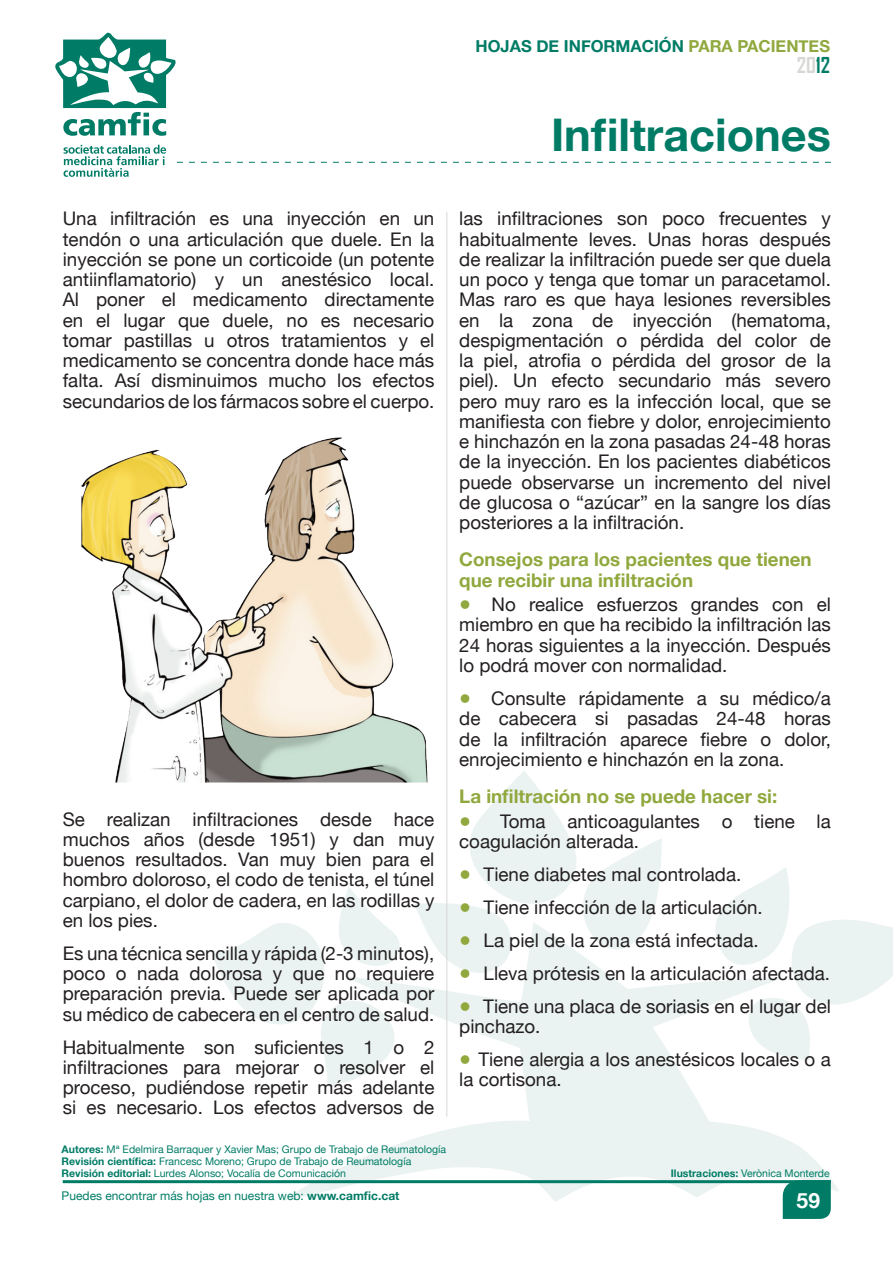
<style>
.page{position:relative;width:893px;height:1263px;background:#fff}
.page>*{position:absolute;margin:0;border:0;box-sizing:border-box;transform-origin:0 0}
.Titulo{font:700 45px "Helvetica Neue";color:#007c66}
.t1{font:700 21px "Agency FB";color:#d7d7d4}
.t2{font:700 21px "Helvetica Neue";color:#fff}
.Galerada{font:18.75px/20.2px "Helvetica Neue";color:#231f20;text-align:justify}
.Titulillo{font:700 18.75px/20.2px "Helvetica Neue";color:#90a83d}
.t3{font:700 16.5px "Helvetica Neue";color:#007c66}
.t4{font:12px "Helvetica Neue";color:#007c66}
.t5{font:10.5px "Helvetica Neue";color:#007c66}
.s1{color:#90a83d}
.s2{color:#007c66}
.s3{font-weight:700}
.s4{font-size:24px;color:#90a83d}
</style>
<div class="page">
<svg style="left:281px;top:979px;width:558px;height:223px;fill:#eaf3f1"></svg>
<svg style="left:212px;top:887px;width:189px;height:200px"></svg>
<svg style="left:414px;top:770px;width:248px;height:209px"></svg>
<svg style="left:715px;top:867px;width:178px;height:193px"></svg>
<svg style="left:64px;top:145px;width:102px;height:32px"></svg>
<svg style="left:55px;top:33px;width:121px;height:103px"></svg>
<svg style="left:177px;top:162px;width:654px;height:1px"></svg>
<hr style="left:63px;top:1180px;width:768px;height:3px;background:#007c66">
<svg style="left:783px;top:1180px;width:48px;height:39px;background:#07806a"></svg>
<hr style="left:446px;top:212px;width:1px;height:905px;background:#d7d7d4">
<img style="left:81px;top:437px;width:357px;height:355px">
<p class="t3" style="left:476px;top:36px;width:356px">HOJAS DE INFORMACIÓN <span class="s1">PARA PACIENTES</span></p>
<p class="t1" style="left:797px;top:52px;width:35px">20<span class="s2">12</span></p>
<p class="Titulo" style="left:551px;top:107px;width:281px">Infiltraciones</p>
<p class="Galerada" style="left:63px;top:208px;width:373px">Una infiltración es una inyección en un tendón o una articulación que duele. En la inyección se pone un corticoide (un potente antiinflamatorio) y un anestésico local.<br>Al poner el medicamento directamente en el lugar que duele, no es necesario tomar pastillas u otros tratamientos y el medicamento se concentra donde hace más falta. Así disminuimos mucho los efectos secundarios de los fármacos sobre el cuerpo.</p>
<p class="Galerada" style="left:63px;top:808px;width:373px">Se realizan infiltraciones desde hace muchos años (desde 1951) y dan muy buenos resultados. Van muy bien para el hombro doloroso, el codo de tenista, el túnel carpiano, el dolor de cadera, en las rodillas y en los pies.</p>
<p class="Galerada" style="left:63px;top:943px;width:373px">Es una técnica sencilla y rápida (2-3 minutos), poco o nada dolorosa y que no requiere preparación previa. Puede ser aplicada por su médico de cabecera en el centro de salud.</p>
<p class="Galerada" style="left:63px;top:1036px;width:373px">Habitualmente son suficientes 1 o 2 infiltraciones para mejorar o resolver el proceso, pudiéndose repetir más adelante si es necesario. Los efectos adversos de</p>
<p class="t5" style="left:62px;top:1143px;width:386px"><span class="s3">Autores:</span> Mª Edelmira Barraquer y Xavier Mas; Grupo de Trabajo de Reumatología</p>
<p class="t5" style="left:62px;top:1155px;width:351px"><span class="s3">Revisión científica:</span> Francesc Moreno; Grupo de Trabajo de Reumatología</p>
<p class="t5" style="left:62px;top:1167px;width:286px"><span class="s3">Revisión editorial:</span> Lurdes Alonso; Vocalía de Comunicación</p>
<p class="Galerada" style="left:459px;top:208px;width:373px">las infiltraciones son poco frecuentes y habitualmente leves. Unas horas después de realizar la infiltración puede ser que duela un poco y tenga que tomar un paracetamol.<br>Mas raro es que haya lesiones reversibles en la zona de inyección (hematoma, despigmentación o pérdida del color de la piel, atrofia o pérdida del grosor de la piel). Un efecto secundario más severo pero muy raro es la infección local, que se manifiesta con fiebre y dolor, enrojecimiento e hinchazón en la zona pasadas 24-48 horas de la inyección. En los pacientes diabéticos puede observarse un incremento del nivel de glucosa o “azúcar” en la sangre los días posteriores a la infiltración.</p>
<p class="Titulillo" style="left:459px;top:549px;width:354px">Consejos para los pacientes que tienen que recibir una infiltración</p>
<p class="Galerada" style="left:459px;top:594px;width:373px"><span class="s4">•</span> No realice esfuerzos grandes con el miembro en que ha recibido la infiltración las 24 horas siguientes a la inyección. Después lo podrá mover con normalidad.</p>
<p class="Galerada" style="left:459px;top:688px;width:373px"><span class="s4">•</span> Consulte rápidamente a su médico/a de cabecera si pasadas 24-48 horas de la infiltración aparece fiebre o dolor, enrojecimiento e hinchazón en la zona.</p>
<p class="Titulillo" style="left:459px;top:786px;width:320px">La infiltración no se puede hacer si:</p>
<p class="Galerada" style="left:459px;top:810px;width:373px"><span class="s4">•</span> Toma anticoagulantes o tiene la coagulación alterada.</p>
<p class="Galerada" style="left:459px;top:864px;width:284px"><span class="s4">•</span> Tiene diabetes mal controlada.</p>
<p class="Galerada" style="left:459px;top:897px;width:305px"><span class="s4">•</span> Tiene infección de la articulación.</p>
<p class="Galerada" style="left:459px;top:930px;width:301px"><span class="s4">•</span> La piel de la zona está infectada.</p>
<p class="Galerada" style="left:459px;top:963px;width:372px"><span class="s4">•</span> Lleva prótesis en la articulación afectada.</p>
<p class="Galerada" style="left:459px;top:996px;width:373px"><span class="s4">•</span> Tiene una placa de soriasis en el lugar del pinchazo.</p>
<p class="Galerada" style="left:459px;top:1049px;width:373px"><span class="s4">•</span> Tiene alergia a los anestésicos locales o a la cortisona.</p>
<p class="t5" style="left:671px;top:1167px;width:160px"><span class="s3">Ilustraciones:</span> Verònica Monterde</p>
<p class="t4" style="left:62px;top:1189px;width:339px">Puedes encontrar más hojas en nuestra web: <span class="s3">www.camfic.cat</span></p>
<p class="t2" style="left:797px;top:1187px;width:25px">59</p>
</div>
